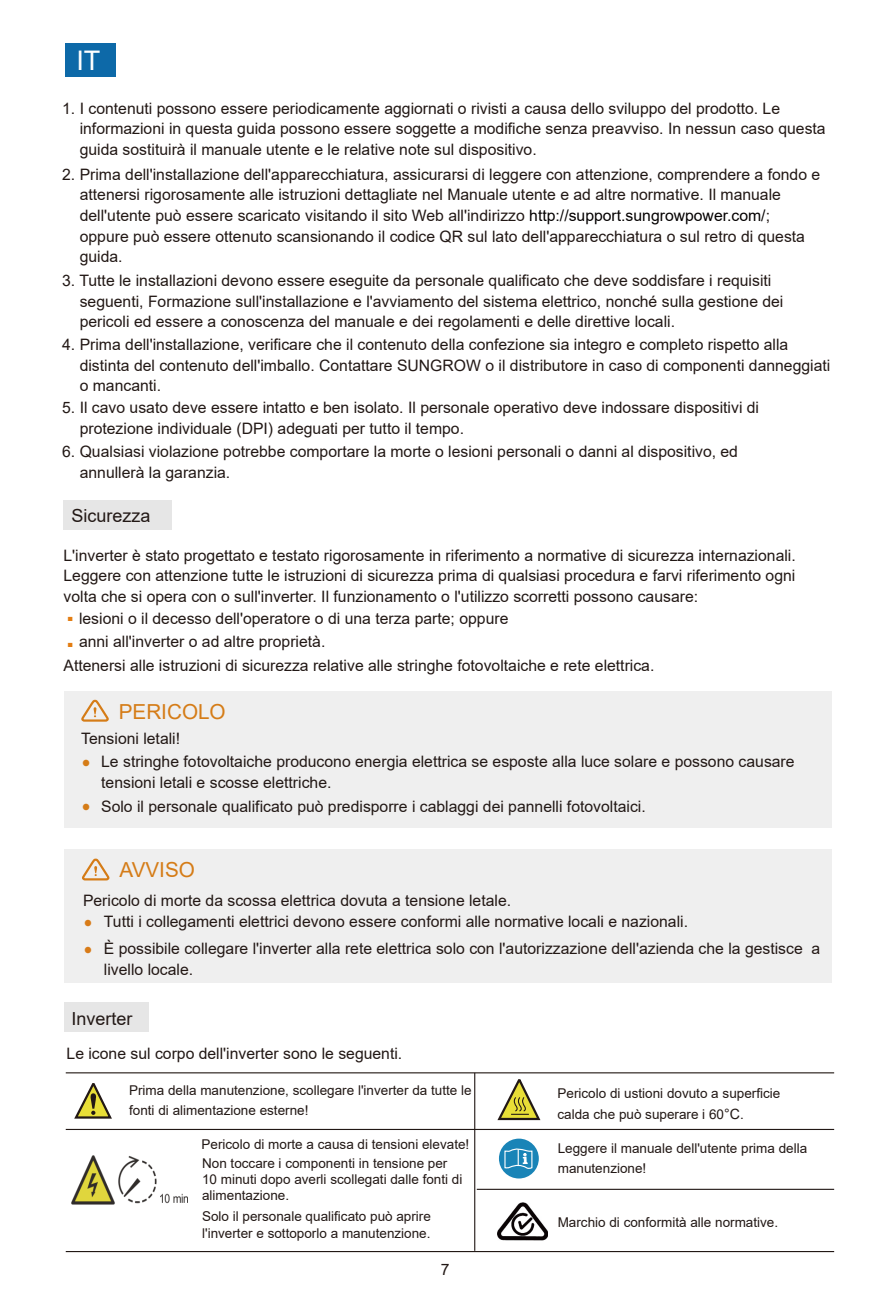
<style>
.page{position:relative;width:893px;height:1295px;background:#fff}
.page>*{position:absolute;margin:0;border:0;box-sizing:border-box;transform-origin:0 0}
.t1{font:43.65px "Arial";color:#e37d12}
.t2{font:27px "Arial";color:#fff}
.t3{font:21.82px "Wingdings";color:#d57c17}
.t4{font:21.82px "Wingdings";color:#d87b18}
.t5{font:20.7px "Arial";color:#d57c17}
.t6{font:18px "Arial";color:#221815}
.t7{font:15.75px/20.7px "Arial";color:#221815}
.t8{font:15.75px/26.6px "Arial";color:#231815}
.t9{font:13.5px/20.7px "Arial";color:#221815}
.s1{color:#040000}
.s2{color:#d57c17}
.s3{color:#d87b18}
.s4{font-size:14.17px}
</style>
<div class="page">
<div style="left:64px;top:1002px;width:84px;height:30px;background:#e6e6e6"></div>
<div style="left:64px;top:500px;width:108px;height:30px;background:#e6e6e6"></div>
<div style="left:65px;top:849px;width:767px;height:134px;background:#efefef"></div>
<div style="left:65px;top:43px;width:51px;height:34px;background:#0d69a8"></div>
<div style="left:65px;top:691px;width:767px;height:136px;background:#efefef"></div>
<svg style="left:81px;top:699px;width:28px;height:23px"></svg>
<svg style="left:82px;top:858px;width:28px;height:23px"></svg>
<svg style="left:74px;top:1083px;width:38px;height:36px"></svg>
<svg style="left:497px;top:1079px;width:44px;height:42px"></svg>
<hr style="left:66px;top:1129px;width:768px;height:1px;background:#221815">
<hr style="left:477px;top:1189px;width:357px;height:1px;background:#221815">
<hr style="left:66px;top:1251px;width:768px;height:1px;background:#221815">
<div style="left:499px;top:1138px;width:40px;height:40px;background:#1984b7;border-radius:50%"></div>
<svg style="left:504px;top:1148px;width:29px;height:20px"></svg>
<hr style="left:474px;top:1073px;width:1px;height:178px;background:#221815">
<hr style="left:66px;top:1072px;width:768px;height:1px;background:#221815">
<img style="left:497px;top:1203px;width:51px;height:37px">
<img style="left:72px;top:1155px;width:116px;height:49px">
<h2 class="t2" style="left:76px;top:42px;width:26px">IT</h2>
<p class="t7" style="left:80px;top:98px;width:747px;text-indent:-18px">1. I contenuti possono essere periodicamente aggiornati o rivisti a causa dello sviluppo del prodotto. Le informazioni in questa guida possono essere soggette a modifiche senza preavviso. In nessun caso questa guida sostituirà il manuale utente e le relative note sul dispositivo.</p>
<p class="t7" style="left:80px;top:164px;width:742px;text-indent:-18px">2. Prima dell'installazione dell'apparecchiatura, assicurarsi di leggere con attenzione, comprendere a fondo e attenersi rigorosamente alle istruzioni dettagliate nel Manuale utente e ad altre normative. Il manuale dell'utente può essere scaricato visitando il sito Web all'indirizzo <span class="s1">http://support.sungrowpower.com/</span>; oppure può essere ottenuto scansionando il codice QR sul lato dell'apparecchiatura o sul retro di questa guida.</p>
<p class="t7" style="left:80px;top:270px;width:705px;text-indent:-18px">3. Tutte le installazioni devono essere eseguite da personale qualificato che deve soddisfare i requisiti seguenti, Formazione sull'installazione e l'avviamento del sistema elettrico, nonché sulla gestione dei pericoli ed essere a conoscenza del manuale e dei regolamenti e delle direttive locali.</p>
<p class="t7" style="left:80px;top:334px;width:752px;text-indent:-18px">4. Prima dell'installazione, verificare che il contenuto della confezione sia integro e completo rispetto alla distinta del contenuto dell'imballo. Contattare SUNGROW o il distributore in caso di componenti danneggiati o mancanti.</p>
<p class="t7" style="left:80px;top:397px;width:681px;text-indent:-18px">5. Il cavo usato deve essere intatto e ben isolato. Il personale operativo deve indossare dispositivi di protezione individuale (DPI) adeguati per tutto il tempo.</p>
<p class="t7" style="left:80px;top:441px;width:660px;text-indent:-18px">6. Qualsiasi violazione potrebbe comportare la morte o lesioni personali o danni al dispositivo, ed annullerà la garanzia.</p>
<p class="t6" style="left:72px;top:503px;width:81px">Sicurezza</p>
<p class="t7" style="left:64px;top:545px;width:734px;text-align:justify">L'inverter è stato progettato e testato rigorosamente in riferimento a normative di sicurezza internazionali.<br>Leggere con attenzione tutte le istruzioni di sicurezza prima di qualsiasi procedura e farvi riferimento ogni volta che si opera con o sull'inverter. Il funzionamento o l'utilizzo scorretti possono causare:</p>
<p class="t7" style="left:79px;top:606px;width:431px;line-height:23.2px">lesioni o il decesso dell'operatore o di una terza parte; oppure anni all'inverter o ad altre proprietà.</p>
<h1 class="t1" style="left:64px;top:576px;width:14px">.</h1>
<h1 class="t1" style="left:64px;top:601px;width:14px">.</h1>
<p class="t7" style="left:64px;top:655px;width:592px">Attenersi alle istruzioni di sicurezza relative alle stringhe fotovoltaiche e rete elettrica.</p>
<h3 class="t5" style="left:119px;top:697px;width:108px">PERICOLO</h3>
<p class="t7" style="left:81px;top:728px;width:100px">Tensioni letali!</p>
<p class="t7" style="left:101px;top:751px;width:695px">Le stringhe fotovoltaiche producono energia elettrica se esposte alla luce solare e possono causare tensioni letali e scosse elettriche.</p>
<h3 class="t3" style="left:81px;top:751px;width:12px">•</h3>
<p class="t7" style="left:81px;top:796px;width:566px"><span class="s2">•</span> Solo il personale qualificato può predisporre i cablaggi dei pannelli fotovoltaici.</p>
<h3 class="t5" style="left:119px;top:856px;width:77px">AVVISO</h3>
<p class="t8" style="left:83px;top:887px;width:430px">Pericolo di morte da scossa elettrica dovuta a tensione letale.</p>
<p class="t8" style="left:104px;top:908px;width:718px;text-indent:-21px"><span class="s3">•</span> Tutti i collegamenti elettrici devono essere conformi alle normative locali e nazionali.<br>È possibile collegare l'inverter alla rete elettrica solo con l'autorizzazione dell'azienda che la gestisce a</p>
<p class="t8" style="left:104px;top:956px;width:91px">livello locale.</p>
<h3 class="t4" style="left:83px;top:938px;width:11px">•</h3>
<p class="t6" style="left:72px;top:1006px;width:63px">Inverter</p>
<p class="t7" style="left:67px;top:1043px;width:337px">Le icone sul corpo dell'inverter sono le seguenti.</p>
<p class="t9" style="left:129px;top:1079px;width:344px">Prima della manutenzione, scollegare l'inverter da tutte le fonti di alimentazione esterne!</p>
<p class="t9" style="left:202px;top:1134px;width:269px">Pericolo di morte a causa di tensioni elevate!</p>
<p class="t9" style="left:202px;top:1155px;width:262px;line-height:16.2px">Non toccare i componenti in tensione per<br>10 minuti dopo averli scollegati dalle fonti di alimentazione.</p>
<p class="t9" style="left:202px;top:1208px;width:230px;line-height:16.2px">Solo il personale qualificato può aprire l'inverter e sottoporlo a manutenzione.</p>
<p class="t7" style="left:441px;top:1259px;width:10px">7</p>
<p class="t9" style="left:557px;top:1083px;width:224px">Pericolo di ustioni dovuto a superficie calda che può superare i 60<span class="s4">°C</span>.</p>
<p class="t9" style="left:558px;top:1137px;width:251px">Leggere il manuale dell'utente prima della manutenzione!</p>
<p class="t9" style="left:558px;top:1212px;width:222px">Marchio di conformità alle normative.</p>
</div>
